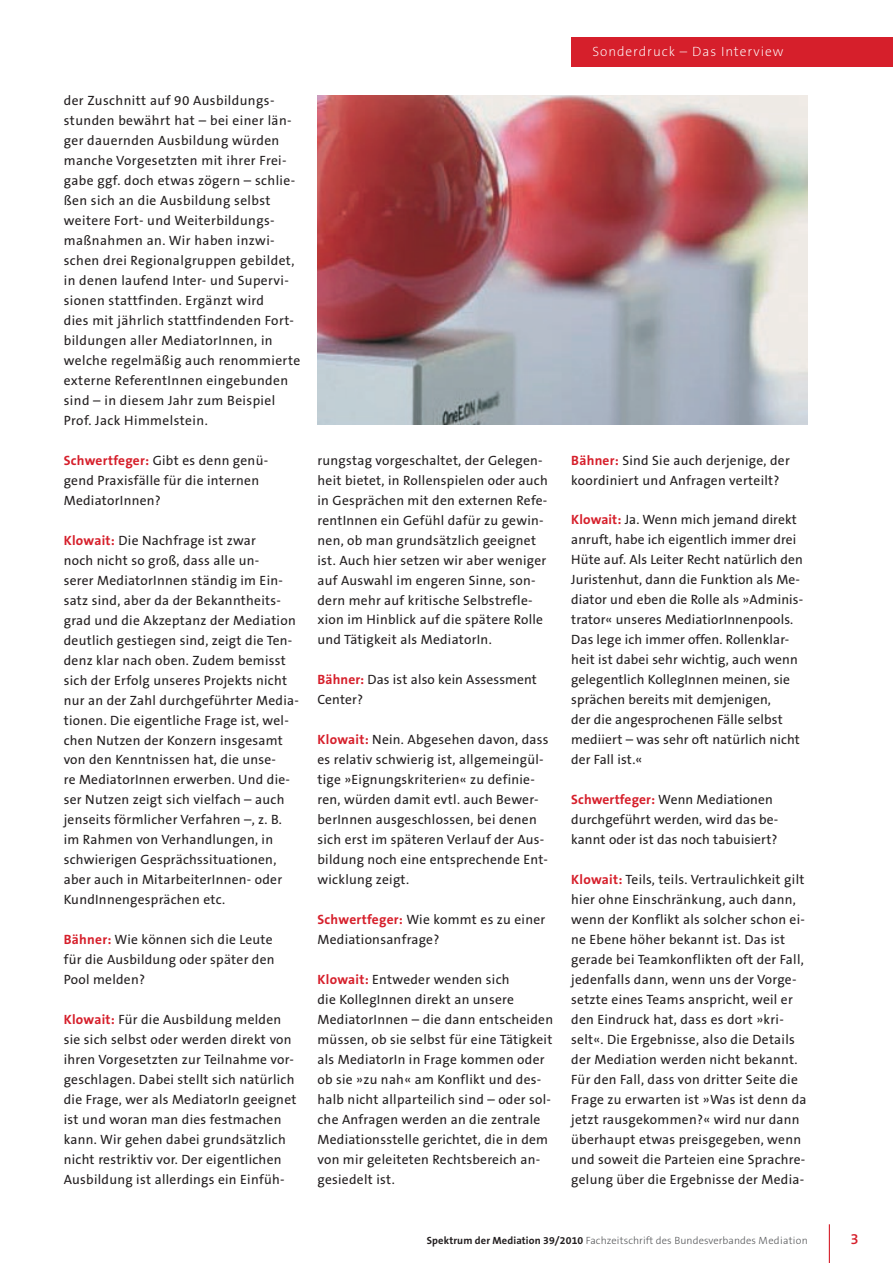
<style>
.page{position:relative;width:893px;height:1263px;background:#fff}
.page>*{position:absolute;margin:0;border:0;box-sizing:border-box;transform-origin:0 0}
.t1{font:600 15px "The Sans B6";color:#d61f2b}
.t2{font:13.5px/20px "The Sans B5 Plain";letter-spacing:.02em;color:#231f20}
.t3{font:200 13.5px "The Sans B2";letter-spacing:.07em;color:#fff}
.t4{font:300 10.5px "The Sans B3";letter-spacing:.01em;color:#57585a}
.s1{font-family:"The Sans B7";font-weight:700;color:#d61f2b}
.s2{font-family:"The Sans B7";font-weight:700;color:#231f20}
</style>
<div class="page">
<div style="left:571px;top:37px;width:322px;height:30px;background:#d61f2b"></div>
<hr style="left:829px;top:1224px;width:1px;height:39px;background:#d61f2b">
<img style="left:318px;top:96px;width:490px;height:329px">
<p class="t2" style="left:64px;top:91px;width:238px">der Zuschnitt auf 90 Ausbildungs&shy;stunden bewährt hat – bei einer län&shy;ger dauernden Ausbildung würden manche Vorgesetzten mit ihrer Frei&shy;gabe ggf. doch etwas zögern – schlie&shy;ßen sich an die Ausbildung selbst weitere Fort- und Weiterbildungs&shy;maßnahmen an. Wir haben inzwi&shy;schen drei Regionalgruppen gebildet, in denen laufend Inter- und Supervi&shy;sionen stattfinden. Ergänzt wird<br>dies mit jährlich stattfindenden Fort&shy;bildungen aller MediatorInnen, in welche regelmäßig auch renommierte externe ReferentInnen eingebunden sind – in diesem Jahr zum Beispiel Prof. Jack Himmelstein.</p>
<p class="t2" style="left:64px;top:451px;width:206px"><span class="s1">Schwertfeger:</span> Gibt es denn genü&shy;gend Praxisfälle für die internen<br>MediatorInnen?</p>
<p class="t2" style="left:64px;top:531px;width:235px"><span class="s1">Klowait:</span> Die Nachfrage ist zwar<br>noch nicht so groß, dass alle un-<br>serer MediatorInnen ständig im Ein&shy;satz sind, aber da der Bekanntheits&shy;grad und die Akzeptanz der Mediation deutlich gestiegen sind, zeigt die Ten&shy;denz klar nach oben. Zudem bemisst sich der Erfolg unseres Projekts nicht nur an der Zahl durchgeführter Media&shy;tionen. Die eigentliche Frage ist, wel&shy;chen Nutzen der Konzern insgesamt von den Kenntnissen hat, die unse-<br>re MediatorInnen erwerben. Und die&shy;ser Nutzen zeigt sich vielfach – auch jenseits förmlicher Verfahren –, z. B. im Rahmen von Verhandlungen, in schwierigen Gesprächssituationen, aber auch in MitarbeiterInnen- oder KundInnengesprächen etc.</p>
<p class="t2" style="left:64px;top:930px;width:212px"><span class="s1">Bähner:</span> Wie können sich die Leute für die Ausbildung oder später den<br>Pool melden?</p>
<p class="t2" style="left:64px;top:1010px;width:234px"><span class="s1">Klowait:</span> Für die Ausbildung melden sie sich selbst oder werden direkt von ihren Vorgesetzten zur Teilnahme vor&shy;geschlagen. Dabei stellt sich natürlich die Frage, wer als MediatorIn geeignet ist und woran man dies festmachen kann. Wir gehen dabei grundsätzlich nicht restriktiv vor. Der eigentlichen Ausbildung ist allerdings ein Einfüh-</p>
<p class="t2" style="left:317px;top:451px;width:232px">rungstag vorgeschaltet, der Gelegen&shy;heit bietet, in Rollenspielen oder auch in Gesprächen mit den externen Refe&shy;rentInnen ein Gefühl dafür zu gewin&shy;nen, ob man grundsätzlich geeignet ist. Auch hier setzen wir aber weniger auf Auswahl im engeren Sinne, son&shy;dern mehr auf kritische Selbstrefle&shy;xion im Hinblick auf die spätere Rolle und Tätigkeit als MediatorIn.</p>
<p class="t2" style="left:317px;top:670px;width:221px"><span class="s1">Bähner:</span> Das ist also kein Assessment<br>Center?</p>
<p class="t2" style="left:317px;top:730px;width:233px"><span class="s1">Klowait:</span> Nein. Abgesehen davon, dass es relativ schwierig ist, allgemeingül&shy;tige »Eignungskriterien« zu definie&shy;ren, würden damit evtl. auch Bewer&shy;berInnen ausgeschlossen, bei denen sich erst im späteren Verlauf der Aus&shy;bildung noch eine entsprechende Ent&shy;wicklung zeigt.</p>
<p class="t2" style="left:317px;top:910px;width:229px"><span class="s1">Schwertfeger:</span> Wie kommt es zu einer<br>Mediationsanfrage?</p>
<p class="t2" style="left:317px;top:970px;width:237px"><span class="s1">Klowait:</span> Entweder wenden sich<br>die KollegInnen direkt an unsere MediatorInnen – die dann entscheiden müssen, ob sie selbst für eine Tätigkeit als MediatorIn in Frage kommen oder ob sie »zu nah« am Konflikt und des&shy;halb nicht allparteilich sind – oder sol&shy;che Anfragen werden an die zentrale Mediationsstelle gerichtet, die in dem von mir geleiteten Rechtsbereich an&shy;gesiedelt ist.</p>
<p class="t3" style="left:592px;top:44px;width:192px">Sonderdruck – Das Interview</p>
<p class="t2" style="left:571px;top:450px;width:220px"><span class="s1">Bähner:</span> Sind Sie auch derjenige, der koordiniert und Anfragen verteilt?</p>
<p class="t2" style="left:571px;top:510px;width:233px"><span class="s1">Klowait:</span> Ja. Wenn mich jemand direkt anruft, habe ich eigentlich immer drei Hüte auf. Als Leiter Recht natürlich den Juristenhut, dann die Funktion als Me&shy;diator und eben die Rolle als »Adminis&shy;trator« unseres MediatiorInnenpools.<br>Das lege ich immer offen. Rollenklar&shy;heit ist dabei sehr wichtig, auch wenn gelegentlich KollegInnen meinen, sie sprächen bereits mit demjenigen,<br>der die angesprochenen Fälle selbst mediiert – was sehr oft natürlich nicht der Fall ist.«</p>
<p class="t2" style="left:571px;top:790px;width:209px"><span class="s1">Schwertfeger:</span> Wenn Mediationen durchgeführt werden, wird das be&shy;kannt oder ist das noch tabuisiert?</p>
<p class="t2" style="left:571px;top:870px;width:237px"><span class="s1">Klowait:</span> Teils, teils. Vertraulichkeit gilt hier ohne Einschränkung, auch dann, wenn der Konflikt als solcher schon ei&shy;ne Ebene höher bekannt ist. Das ist gerade bei Teamkonflikten oft der Fall, jedenfalls dann, wenn uns der Vorge&shy;setzte eines Teams anspricht, weil er den Eindruck hat, dass es dort »kri&shy;selt«. Die Ergebnisse, also die Details der Mediation werden nicht bekannt.<br>Für den Fall, dass von dritter Seite die Frage zu erwarten ist »Was ist denn da jetzt rausgekommen?« wird nur dann überhaupt etwas preisgegeben, wenn und soweit die Parteien eine Sprachre&shy;gelung über die Ergebnisse der Media-</p>
<p class="t4" style="left:427px;top:1235px;width:382px"><span class="s2">Spektrum der Mediation 39/2010</span> Fachzeitschrift des Bundesverbandes Mediation</p>
<p class="t1" style="left:850px;top:1231px;width:10px">3</p>
</div>
